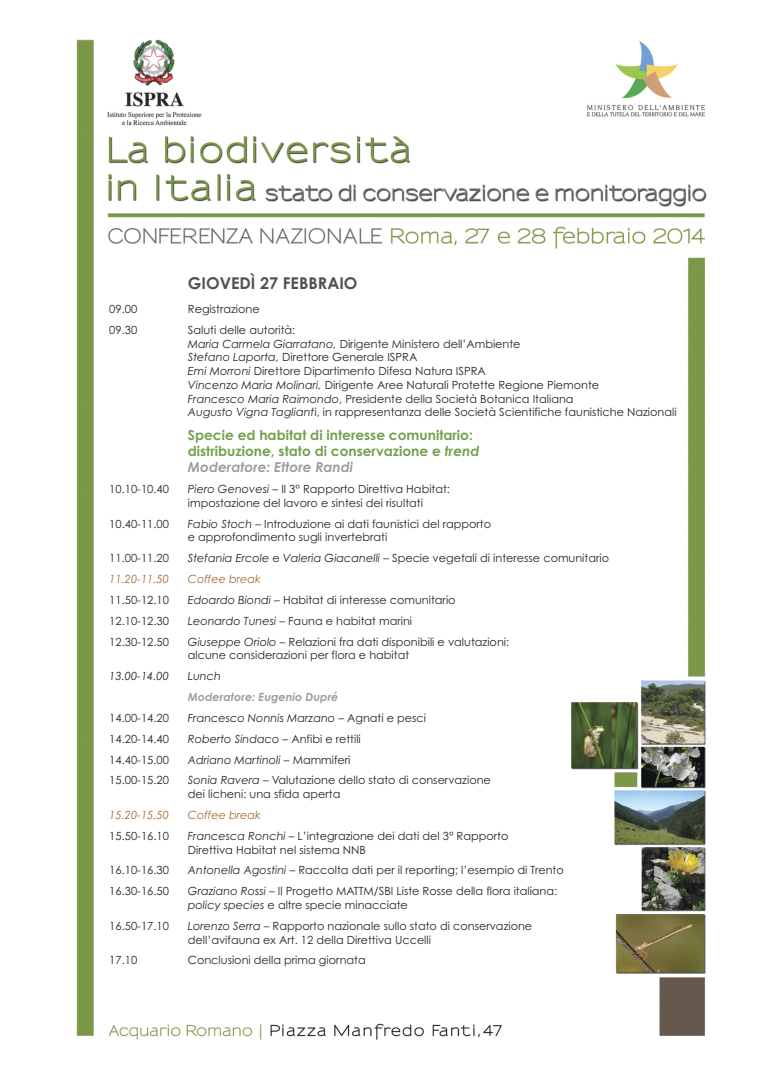
<style>
.page{position:relative;width:780px;height:1088px;background:#fff}
.page>*{position:absolute;margin:0;border:0;box-sizing:border-box;transform-origin:0 0}
.t1{font:700 16.25px "Century Gothic";color:#525152}
.t2{font:700 13.75px/16.2px "Century Gothic";color:#72a14e}
.t3{font:11.25px/13.8px "Century Gothic";color:#272627}
.t4{font:italic 11.25px "Century Gothic";color:#272627}
.t5{font:italic 11.25px "Century Gothic";color:#a46d35}
.t6{font:italic 700 11.25px "Century Gothic";color:#9b9da1}
.s1{font-style:italic}
.s2{font-style:italic;color:#9b9da1}
.s3{font-style:normal}
</style>
<div class="page">
<img style="left:76px;top:39px;width:631px;height:1001px">
<h1 class="t1" style="left:188px;top:273px;width:171px">GIOVEDÌ 27 FEBBRAIO</h1>
<p class="t3" style="left:109px;top:302px;width:30px">09.00</p>
<p class="t3" style="left:188px;top:302px;width:73px">Registrazione</p>
<p class="t3" style="left:109px;top:323px;width:30px">09.30</p>
<p class="t3" style="left:188px;top:323px;width:490px">Saluti delle autorità:<br><span class="s1">Maria Carmela Giarratano,</span> Dirigente Ministero dell’Ambiente<br><span class="s1">Stefano Laporta,</span> Direttore Generale ISPRA<br><span class="s1">Emi Morroni</span> Direttore Dipartimento Difesa Natura ISPRA<br><span class="s1">Vincenzo Maria Molinari,</span> Dirigente Aree Naturali Protette Regione Piemonte<br><span class="s1">Francesco Maria Raimondo</span>, Presidente della Società Botanica Italiana<br><span class="s1">Augusto Vigna Tagliant</span>i, in rappresentanza delle Società Scientifiche faunistiche Nazionali</p>
<p class="t2" style="left:188px;top:427px;width:293px">Specie ed habitat di interesse comunitario: distribuzione, stato di conservazione e <span class="s1">trend<br></span><span class="s2">Moderatore: Ettore Randi</span></p>
<p class="t3" style="left:109px;top:482px;width:61px">10.10-10.40</p>
<p class="t3" style="left:188px;top:482px;width:264px"><span class="s1">Piero Genovesi</span> – Il 3° Rapporto Direttiva Habitat: impostazione del lavoro e sintesi dei risultati</p>
<p class="t3" style="left:109px;top:517px;width:61px">10.40-11.00</p>
<p class="t3" style="left:188px;top:517px;width:305px"><span class="s1">Fabio Stoch</span> – Introduzione ai dati faunistici del rapporto e approfondimento sugli invertebrati</p>
<p class="t3" style="left:109px;top:551px;width:61px">11.00-11.20</p>
<p class="t3" style="left:188px;top:551px;width:422px"><span class="s1">Stefania Ercole</span> e <span class="s1">Valeria Giacanelli</span> – Specie vegetali di interesse comunitario</p>
<p class="t5" style="left:109px;top:573px;width:61px">11.20-11.50</p>
<p class="t5" style="left:188px;top:573px;width:75px">Coffee break</p>
<p class="t3" style="left:109px;top:593px;width:61px">11.50-12.10</p>
<p class="t3" style="left:188px;top:593px;width:269px"><span class="s1">Edoardo Biondi</span> – Habitat di interesse comunitario</p>
<p class="t3" style="left:109px;top:614px;width:61px">12.10-12.30</p>
<p class="t3" style="left:188px;top:614px;width:226px"><span class="s1">Leonardo Tunesi</span> – Fauna e habitat marini</p>
<p class="t3" style="left:109px;top:635px;width:61px">12.30-12.50</p>
<p class="t3" style="left:188px;top:635px;width:323px"><span class="s1">Giuseppe Oriolo</span> – Relazioni fra dati disponibili e valutazioni: alcune considerazioni per flora e habitat</p>
<p class="t4" style="left:109px;top:670px;width:61px">13.00-14.00</p>
<p class="t4" style="left:188px;top:670px;width:35px">Lunch</p>
<p class="t6" style="left:188px;top:690px;width:152px">Moderatore: Eugenio Dupré</p>
<p class="t3" style="left:109px;top:711px;width:61px">14.00-14.20</p>
<p class="t4" style="left:188px;top:711px;width:240px">Francesco Nonnis Marzano <span class="s3">– Agnati e pesci</span></p>
<p class="t3" style="left:109px;top:732px;width:61px">14.20-14.40</p>
<p class="t3" style="left:188px;top:732px;width:174px"><span class="s1">Roberto Sindaco</span> – Anfibi e rettili</p>
<p class="t3" style="left:109px;top:753px;width:61px">14.40-15.00</p>
<p class="t4" style="left:188px;top:753px;width:164px">Adriano Martinoli <span class="s3">– Mammiferi</span></p>
<p class="t3" style="left:109px;top:773px;width:61px">15.00-15.20</p>
<p class="t3" style="left:188px;top:773px;width:304px"><span class="s1">Sonia Ravera</span> – Valutazione dello stato di conservazione dei licheni: una sfida aperta</p>
<p class="t5" style="left:109px;top:808px;width:61px">15.20-15.50</p>
<p class="t5" style="left:188px;top:808px;width:75px">Coffee break</p>
<p class="t3" style="left:109px;top:829px;width:61px">15.50-16.10</p>
<p class="t3" style="left:188px;top:829px;width:322px"><span class="s1">Francesca Ronchi</span> – L’integrazione dei dati del 3° Rapporto<br>Direttiva Habitat nel sistema NNB</p>
<p class="t3" style="left:109px;top:863px;width:61px">16.10-16.30</p>
<p class="t3" style="left:188px;top:863px;width:377px"><span class="s1">Antonella Agostini</span> – Raccolta dati per il reporting; l’esempio di Trento</p>
<p class="t3" style="left:109px;top:884px;width:61px">16.30-16.50</p>
<p class="t3" style="left:188px;top:884px;width:371px"><span class="s1">Graziano Rossi</span> – Il Progetto MATTM/SBI Liste Rosse della flora italiana: <span class="s1">policy species</span> e altre specie minacciate</p>
<p class="t3" style="left:109px;top:919px;width:61px">16.50-17.10</p>
<p class="t3" style="left:188px;top:919px;width:346px"><span class="s1">Lorenzo Serra</span> – Rapporto nazionale sullo stato di conservazione dell’avifauna ex Art. 12 della Direttiva Uccelli</p>
<p class="t3" style="left:109px;top:954px;width:30px">17.10</p>
<p class="t3" style="left:188px;top:954px;width:179px">Conclusioni della prima giornata</p>
</div>
